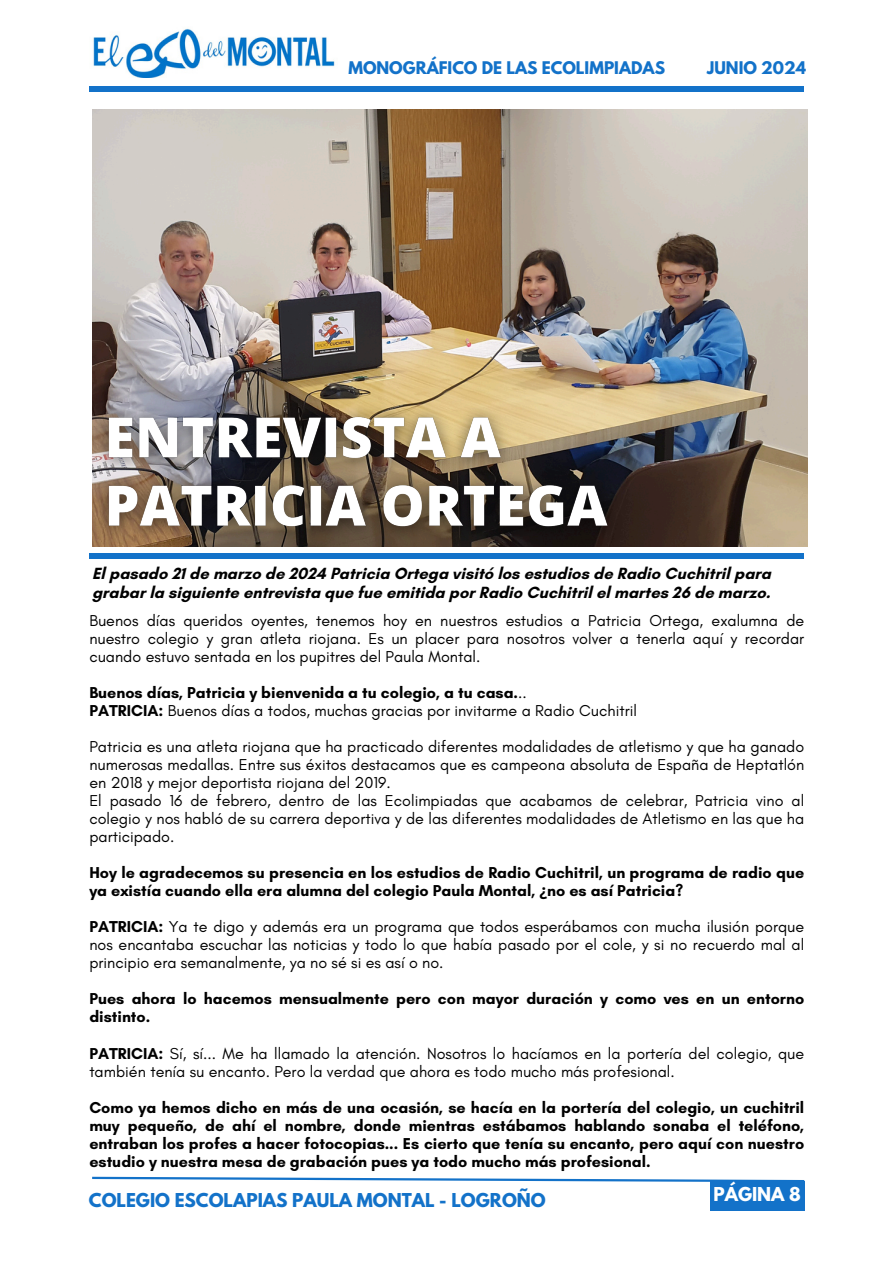
<style>
.page{position:relative;width:894px;height:1264px;background:#fff}
.page>*{position:absolute;margin:0;border:0;box-sizing:border-box;transform-origin:0 0}
.t1{font:700 16.95px "League Spartan";color:#1372c9}
.t2{font:700 16.95px "League Spartan";color:#fff}
.t3{font:700 16.5px/19.2px "Glacial Indifference";color:#000}
.t4{font:16.05px/18px "Glacial Indifference";color:#000;text-align:justify}
.t5{font:700 16.05px/18px "Glacial Indifference";color:#000}
.t6{font:700 15.45px "League Spartan";color:#1372c9}
.s1{font-weight:400}
.s2{font-weight:700}
.s3{font-family:"Noto Sans"}
</style>
<div class="page">
<svg style="left:92px;top:1176px;width:713px;height:7px"></svg>
<div style="left:89px;top:553px;width:715px;height:6px;background:#1372c9"></div>
<div style="left:89px;top:86px;width:715px;height:6px;background:#1372c9"></div>
<img style="left:93px;top:28px;width:242px;height:50px">
<img style="left:92px;top:110px;width:714px;height:436px">
<img style="left:92px;top:395px;width:540px;height:152px">
<div style="left:709px;top:1181px;width:95px;height:29px;background:#1372c9"></div>
<h3 class="t6" style="left:348px;top:60px;width:318px">MONOGRÁFICO DE LAS ECOLIMPIADAS</h3>
<h3 class="t6" style="left:707px;top:60px;width:100px">JUNIO 2024</h3>
<p class="t3" style="left:92px;top:564px;width:680px">El pasado 21 de marzo de 2024 Patricia Ortega visitó los estudios de Radio Cuchitril para grabar la siguiente entrevista que fue emitida por Radio Cuchitril el martes 26 de marzo.</p>
<p class="t4" style="left:89px;top:611px;width:716px">Buenos días queridos oyentes, tenemos hoy en nuestros estudios a Patricia Ortega, exalumna de nuestro colegio y gran atleta riojana. Es un placer para nosotros volver a tenerla aquí y recordar cuando estuvo sentada en los pupitres del Paula Montal.</p>
<h2 class="t5" style="left:89px;top:683px;width:438px">Buenos días, Patricia y bienvenida a tu colegio, a tu casa.<span class="s1">..</span></h2>
<p class="t4" style="left:89px;top:701px;width:549px"><span class="s2">PATRICIA:</span> Buenos días a todos, muchas gracias por invitarme a Radio Cuchitril</p>
<h3 class="t4" style="left:89px;top:737px;width:716px">Patricia es una atleta riojana que ha practicado diferentes modalidades de atletismo y que ha ganado numerosas medallas. Entre sus éxitos destacamos que es campeona absoluta de España de Heptatlón en 2018 y mejor deportista riojana del 2019.</h3>
<p class="t4" style="left:89px;top:791px;width:716px">El pasado 16 de febrero, dentro de las Ecolimpiadas que acabamos de celebrar, Patricia vino al colegio y nos habló de su carrera deportiva y de las diferentes modalidades de Atletismo en las que ha participado.</p>
<p class="t5" style="left:89px;top:863px;width:716px">Hoy le agradecemos su presencia en los estudios de Radio Cuchitril, un programa de radio que ya existía cuando ella era alumna del colegio Paula Montal, <span class="s3">¿</span>no es así Patricia?</p>
<p class="t4" style="left:89px;top:917px;width:716px"><span class="s2">PATRICIA:</span> Ya te digo y además era un programa que todos esperábamos con mucha ilusión porque nos encantaba escuchar las noticias y todo lo que había pasado por el cole, y si no recuerdo mal al principio era semanalmente, ya no sé si es así o no.</p>
<p class="t5" style="left:89px;top:989px;width:716px">Pues ahora lo hacemos mensualmente pero con mayor duración y como ves en un entorno distinto.</p>
<p class="t4" style="left:89px;top:1043px;width:716px"><span class="s2">PATRICIA:</span> Sí, sí... Me ha llamado la atención. Nosotros lo hacíamos en la portería del colegio, que también tenía su encanto. Pero la verdad que ahora es todo mucho más profesional.</p>
<h3 class="t5" style="left:89px;top:1097px;width:716px;text-align:justify">Como ya hemos dicho en más de una ocasión, se hacía en la portería del colegio, un cuchitril muy pequeño, de ahí el nombre, donde mientras estábamos hablando sonaba el teléfono, entraban los profes a hacer fotocopias... Es cierto que tenía su encanto, pero aquí con nuestro estudio y nuestra mesa de grabación pues ya todo mucho más profesional.</h3>
<h2 class="t1" style="left:89px;top:1191px;width:458px">COLEGIO ESCOLAPIAS PAULA MONTAL - LOGROÑO</h2>
<h2 class="t2" style="left:713px;top:1185px;width:89px">PÁGINA 8</h2>
</div>
